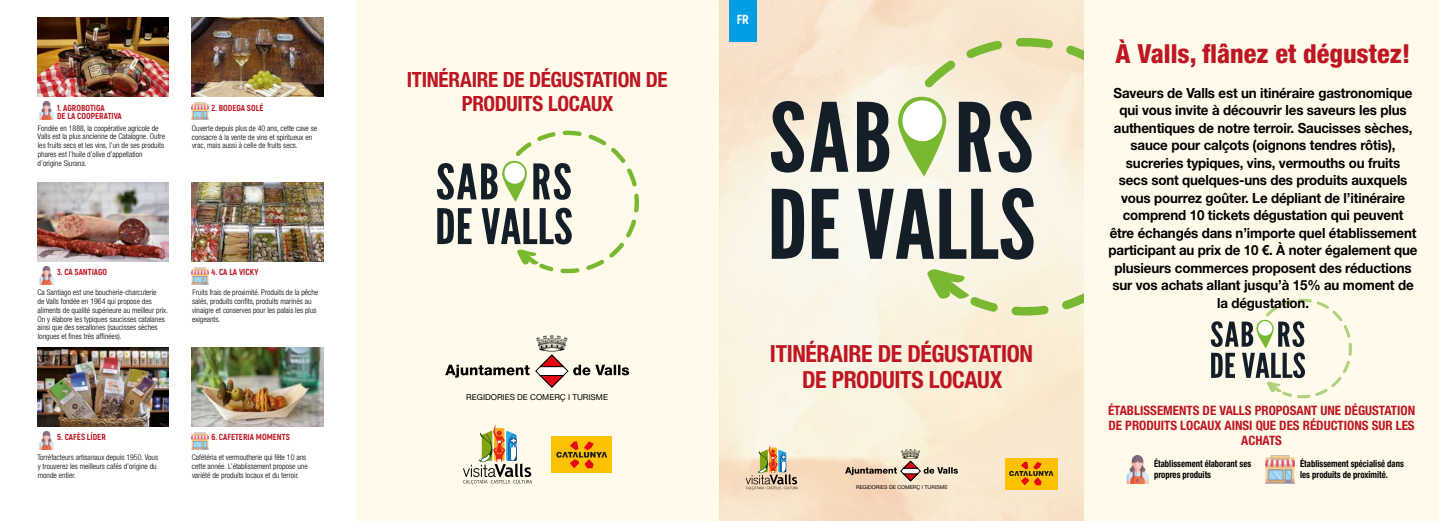
<style>
.page{position:relative;width:1439px;height:521px;background:#fff}
.page>*{position:absolute;margin:0;border:0;box-sizing:border-box;transform-origin:0 0}
.t1{font:800 condensed 26.25px "Helvetica Neue LT Std";color:#be1622}
.t2{font:700 condensed 23.62px/25.4px "Helvetica Neue LT Std";letter-spacing:-.015em;color:#be1622;text-align:center}
.t3{font:700 condensed 21px/24.5px "Helvetica Neue LT Std";letter-spacing:-.015em;color:#be1622;text-align:center}
.t4{font:700 14px/17.5px "Helvetica Neue LT Std";letter-spacing:-.01em;color:#000;text-align:center;scale:.95 1}
.t5{font:800 13.12px "Akrobat";color:#fff}
.t6{font:700 condensed 12.95px/15.1px "Helvetica Neue LT Std";color:#be1622;text-align:center}
.t7{font:700 condensed 9.62px/11.4px "Helvetica Neue LT Std";color:#000;scale:.9 1}
.t8{font:800 8.75px/8.8px "Akrobat";color:#be1622}
.t9{font:8.14px "Helvetica Neue LT Std";color:#000}
.t10{font:300 condensed 7.88px/8.8px "Helvetica Neue LT Std";color:#000}
.t11{font:5.25px "Helvetica Neue LT Std";color:#000}
</style>
<div class="page">
<div style="left:355px;top:0;width:364px;height:521px;background:#fffaea"></div>
<img style="left:719px;top:0;width:365px;height:521px">
<svg style="left:746px;top:445px;width:52px;height:45px;background:#cbba9d"></svg>
<svg style="left:463px;top:425px;width:69px;height:59px"></svg>
<div style="left:1005px;top:458px;width:52px;height:31px;background:#fcc202"></div>
<svg style="left:1009px;top:462px;width:44px;height:23px"></svg>
<div style="left:551px;top:437px;width:61px;height:36px;background:#fcc202"></div>
<svg style="left:556px;top:441px;width:51px;height:27px"></svg>
<img style="left:37px;top:17px;width:132px;height:80px">
<svg style="left:924px;top:38px;width:160px;height:278px;background:#f1ebd0"></svg>
<svg style="left:772px;top:189px;width:32px;height:70px;background:#4c5358"></svg>
<svg style="left:812px;top:189px;width:26px;height:70px;background:#5f6568"></svg>
<svg style="left:858px;top:188px;width:175px;height:72px;background:#898c8a"></svg>
<svg style="left:771px;top:101px;width:33px;height:72px;background:#777875"></svg>
<svg style="left:810px;top:102px;width:38px;height:70px;background:#747776"></svg>
<svg style="left:857px;top:102px;width:32px;height:70px;background:#474d53"></svg>
<svg style="left:959px;top:102px;width:32px;height:70px;background:#4e5458"></svg>
<svg style="left:998px;top:101px;width:33px;height:72px;background:#787a79"></svg>
<svg style="left:897px;top:97px;width:51px;height:79px;background:#c1db98"></svg>
<div style="left:902px;top:100px;width:40px;height:41px;background:#fff;border-radius:50%"></div>
<svg style="left:927px;top:269px;width:43px;height:30px"></svg>
<svg style="left:437px;top:130px;width:202px;height:143px"></svg>
<img style="left:192px;top:182px;width:131px;height:80px">
<img style="left:192px;top:268px;width:16px;height:16px">
<img style="left:192px;top:17px;width:131px;height:80px">
<img style="left:37px;top:182px;width:132px;height:80px">
<img style="left:37px;top:347px;width:132px;height:79px">
<img style="left:191px;top:347px;width:132px;height:79px">
<div style="left:1084px;top:0;width:355px;height:521px;background:#fffaea"></div>
<svg style="left:1210px;top:299px;width:142px;height:99px"></svg>
<svg style="left:845px;top:449px;width:113px;height:32px;background:#dbc9b3"></svg>
<svg style="left:445px;top:365px;width:84px;height:13px"></svg>
<svg style="left:535px;top:335px;width:94px;height:53px"></svg>
<div style="left:729px;top:0;width:27px;height:41px;background:#009fe3"></div>
<img style="left:39px;top:101px;width:15px;height:18px">
<img style="left:191px;top:103px;width:17px;height:16px">
<img style="left:191px;top:432px;width:17px;height:17px">
<img style="left:39px;top:431px;width:15px;height:18px">
<img style="left:39px;top:266px;width:15px;height:18px">
<img style="left:1126px;top:455px;width:23px;height:28px">
<img style="left:1265px;top:455px;width:29px;height:28px">
<p class="t8" style="left:57px;top:103px;width:66px">1. AGROBOTIGA<br>DE LA COOPERATIVA</p>
<p class="t10" style="left:38px;top:123px;width:129px">Fondée en 1888, la coopérative agricole de Valls est la plus ancienne de Catalogne. Outre les fruits secs et les vins, l’un de ses produits phares est l’huile d’olive d’appellation d’origine Siurana.</p>
<p class="t8" style="left:211px;top:103px;width:54px">2. BODEGA SOLÉ</p>
<p class="t10" style="left:192px;top:124px;width:127px">Ouverte depuis plus de 40 ans, cette cave se consacre à la vente de vins et spiritueux en vrac, mais aussi à celle de fruits secs.</p>
<p class="t8" style="left:57px;top:268px;width:52px">3. CA SANTIAGO</p>
<p class="t10" style="left:38px;top:288px;width:132px">Ca Santiago est une boucherie-charcuterie<br>de Valls fondée en 1964 qui propose des aliments de qualité supérieure au meilleur prix.<br>On y élabore les typiques saucisses catalanes ainsi que des secallones (saucisses sèches longues et fines très affinées).</p>
<p class="t8" style="left:212px;top:268px;width:48px">4. CA LA VICKY</p>
<p class="t10" style="left:192px;top:288px;width:128px">Fruits frais de proximité. Produits de la pêche salés, produits confits, produits marinés au vinaigre et conserves pour les palais les plus exigeants.</p>
<p class="t8" style="left:57px;top:433px;width:50px">5. CAFÈS LÍDER</p>
<p class="t10" style="left:37px;top:453px;width:122px">Torréfacteurs artisanaux depuis 1950. Vous y trouverez les meilleurs cafés d’origine du monde entier.</p>
<p class="t8" style="left:211px;top:433px;width:80px">6. CAFETERIA MOMENTS</p>
<p class="t10" style="left:192px;top:453px;width:117px">Cafétéria et vermoutherie qui fête 10 ans cette année. L’établissement propose une variété de produits locaux et du terroir.</p>
<h3 class="t3" style="left:407px;top:67px;width:262px">ITINÉRAIRE DE DÉGUSTATION DE<br>PRODUITS LOCAUX</h3>
<h3 class="t5" style="left:736px;top:11px;width:14px">FR</h3>
<p class="t9" style="left:466px;top:392px;width:143px">REGIDORIES DE COMERÇ I TURISME</p>
<h2 class="t2" style="left:770px;top:341px;width:265px">ITINÉRAIRE DE DÉGUSTATION<br>DE PRODUITS LOCAUX</h2>
<p class="t11" style="left:856px;top:484px;width:93px">REGIDORIES DE COMERÇ I TURISME</p>
<h1 class="t1" style="left:1115px;top:37px;width:296px">À Valls, flânez et dégustez!</h1>
<p class="t4" style="left:1108px;top:83px;width:327px">Saveurs de Valls est un itinéraire gastronomique qui vous invite à découvrir les saveurs les plus authentiques de notre terroir. Saucisses sèches, sauce pour calçots (oignons tendres rôtis), sucreries typiques, vins, vermouths ou fruits<br>secs sont quelques-uns des produits auxquels vous pourrez goûter. Le dépliant de l’itinéraire comprend 10 tickets dégustation qui peuvent<br>être échangés dans n’importe quel établissement participant au prix de 10 €. À noter également que plusieurs commerces proposent des réductions sur vos achats allant jusqu’à 15% au moment de la dégustation.</p>
<h3 class="t6" style="left:1108px;top:402px;width:309px">ÉTABLISSEMENTS DE VALLS PROPOSANT UNE DÉGUSTATION<br>DE PRODUITS LOCAUX AINSI QUE DES RÉDUCTIONS SUR LES<br>ACHATS</h3>
<p class="t7" style="left:1154px;top:457px;width:109px">Établissement élaborant ses propres produits</p>
<p class="t7" style="left:1300px;top:457px;width:117px">Établissement spécialisé dans les produits de proximité.</p>
</div>
